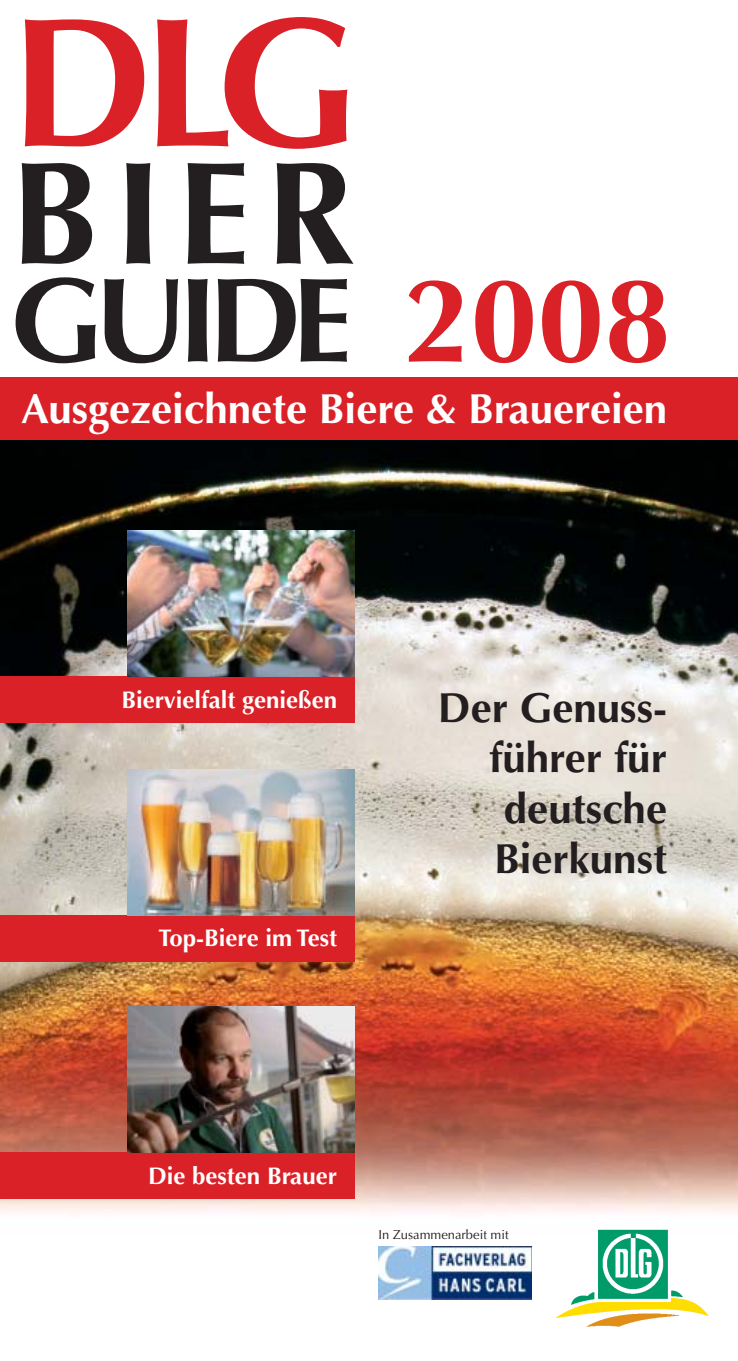
<style>
.page{position:relative;width:738px;height:1361px;background:#fff}
.page>*{position:absolute;margin:0;border:0;box-sizing:border-box;transform-origin:0 0}
.t1{font:700 184px "Optima";color:#da2128}
.t2{font:700 146px "Optima";color:#231f20}
.t3{font:700 120px "Optima";letter-spacing:-.08em;color:#231f20}
.t4{font:700 42px/50.4px "Optima";color:#231f20;text-align:right}
.t5{font:700 42px "Optima";color:#fff}
.t6{font:700 24px "Optima";color:#fff}
.t7{font:13px "Optima";color:#231f20}
.s1{color:#da2128}
</style>
<div class="page">
<img style="left:0;top:440px;width:737px;height:840px">
<img style="left:587px;top:1321px;width:51px;height:5px">
<img style="left:555px;top:1299px;width:152px;height:22px">
<img style="left:568px;top:1229px;width:117px;height:78px">
<div style="left:0;top:377px;width:737px;height:63px;background:#da2128"></div>
<div style="left:0;top:676px;width:354px;height:46px;background:#da2128"></div>
<img style="left:128px;top:530px;width:226px;height:146px">
<div style="left:0;top:915px;width:354px;height:46px;background:#da2128"></div>
<img style="left:128px;top:769px;width:226px;height:146px">
<div style="left:0;top:1152px;width:354px;height:46px;background:#da2128"></div>
<img style="left:128px;top:1006px;width:226px;height:146px">
<img style="left:378px;top:1246px;width:153px;height:53px">
<h1 class="t1" style="left:10px;top:7px;width:350px">DLG</h1>
<h2 class="t2" style="left:10px;top:153px;width:345px">BIER</h2>
<h3 class="t3" style="left:10px;top:271px;width:662px">GUIDE <span class="s1">2008</span></h3>
<h3 class="t5" style="left:21px;top:391px;width:647px">Ausgezeichnete Biere &amp; Brauereien</h3>
<p class="t6" style="left:121px;top:689px;width:217px">Biervielfalt genießen</p>
<p class="t6" style="left:158px;top:928px;width:180px">Top-Biere im Test</p>
<h3 class="t4" style="left:437px;top:687px;width:230px">Der Genuss&shy;führer für deutsche<br>Bierkunst</h3>
<p class="t6" style="left:148px;top:1165px;width:190px">Die besten Brauer</p>
<p class="t7" style="left:378px;top:1229px;width:132px">In Zusammenarbeit mit</p>
</div>
